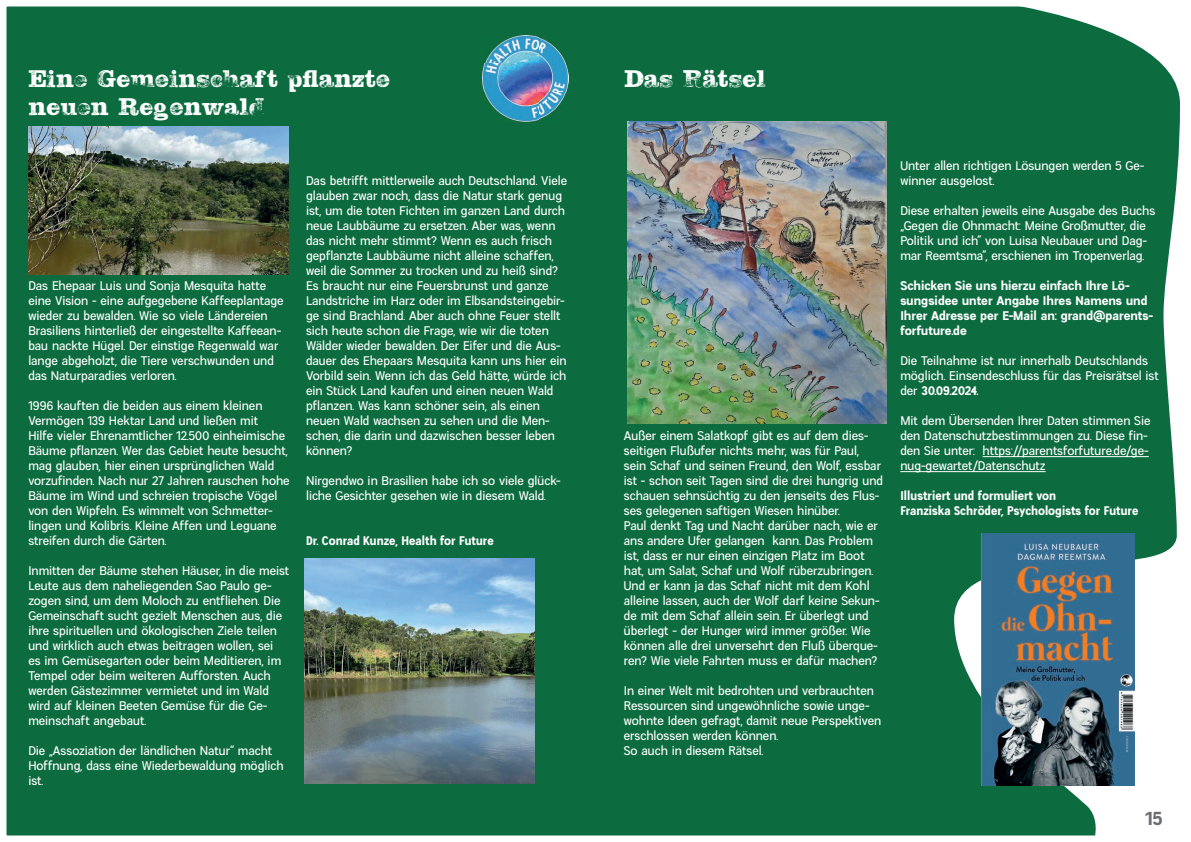
<style>
.page{position:relative;width:1191px;height:842px;background:#fff}
.page>*{position:absolute;margin:0;border:0;box-sizing:border-box;transform-origin:0 0}
.t1{font:24px/28.8px "Hand Stamp Slab Serif Pro";letter-spacing:.005em;color:#fff}
.t2{font:18px "Objective Grotesk Bold Semi";color:#6c6d70}
.t3{font:12px/15px "Objective Grotesk Medium Semi";color:#fff}
.t4{font:12px/15px "Objective Grotesk Bold Semi";color:#fff}
.t5{font:700 condensed 12px/15px "Objective Grotesk";color:#fff}
.s1{font-family:"Objective Grotesk Medium Semi"}
</style>
<div class="page">
<img style="left:6px;top:6px;width:1174px;height:830px">
<h1 class="t1" style="left:28px;top:62px;width:363px">Eine Gemeinschaft pflanzte neuen Regenwald</h1>
<h1 class="t1" style="left:624px;top:62px;width:144px">Das Rätsel</h1>
<p class="t3" style="left:28px;top:278px;width:257px">Das Ehepaar Luis und Sonja Mesquita hatte eine Vision - eine aufgegebene Kaffeeplantage wieder zu bewalden. Wie so viele Ländereien Brasiliens hinterließ der eingestellte Kaffeean&shy;bau nackte Hügel. Der einstige Regenwald war lange abgeholzt, die Tiere verschwunden und das Naturparadies verloren.</p>
<p class="t3" style="left:28px;top:398px;width:263px">1996 kauften die beiden aus einem kleinen Vermögen 139 Hektar Land und ließen mit<br>Hilfe vieler Ehrenamtlicher 12.500 einheimische Bäume pflanzen. Wer das Gebiet heute besucht, mag glauben, hier einen ursprünglichen Wald vorzufinden. Nach nur 27 Jahren rauschen hohe Bäume im Wind und schreien tropische Vögel von den Wipfeln. Es wimmelt von Schmetter&shy;lingen und Kolibris. Kleine Affen und Leguane streifen durch die Gärten.</p>
<p class="t3" style="left:28px;top:563px;width:262px">Inmitten der Bäume stehen Häuser, in die meist Leute aus dem naheliegenden Sao Paulo ge&shy;zogen sind, um dem Moloch zu entfliehen. Die Gemeinschaft sucht gezielt Menschen aus, die ihre spirituellen und ökologischen Ziele teilen und wirklich auch etwas beitragen wollen, sei<br>es im Gemüsegarten oder beim Meditieren, im Tempel oder beim weiteren Aufforsten. Auch werden Gästezimmer vermietet und im Wald wird auf kleinen Beeten Gemüse für die Ge&shy;meinschaft angebaut.</p>
<p class="t3" style="left:28px;top:743px;width:257px">Die „Assoziation der ländlichen Natur“ macht<br>Hoffnung, dass eine Wiederbewaldung möglich ist.</p>
<p class="t3" style="left:306px;top:173px;width:263px">Das betrifft mittlerweile auch Deutschland. Viele glauben zwar noch, dass die Natur stark genug ist, um die toten Fichten im ganzen Land durch neue Laubbäume zu ersetzen. Aber was, wenn das nicht mehr stimmt? Wenn es auch frisch gepflanzte Laubbäume nicht alleine schaffen, weil die Sommer zu trocken und zu heiß sind?<br>Es braucht nur eine Feuersbrunst und ganze Landstriche im Harz oder im Elbsandsteingebir&shy;ge sind Brachland. Aber auch ohne Feuer stellt sich heute schon die Frage, wie wir die toten Wälder wieder bewalden. Der Eifer und die Aus&shy;dauer des Ehepaars Mesquita kann uns hier ein Vorbild sein. Wenn ich das Geld hätte, würde ich ein Stück Land kaufen und einen neuen Wald pflanzen. Was kann schöner sein, als einen neuen Wald wachsen zu sehen und die Men&shy;schen, die darin und dazwischen besser leben können?</p>
<p class="t3" style="left:306px;top:473px;width:256px">Nirgendwo in Brasilien habe ich so viele glück&shy;liche Gesichter gesehen wie in diesem Wald.</p>
<p class="t5" style="left:306px;top:533px;width:189px">Dr. Conrad Kunze, Health for Future</p>
<p class="t3" style="left:624px;top:428px;width:261px">Außer einem Salatkopf gibt es auf dem dies&shy;seitigen Flußufer nichts mehr, was für Paul, sein Schaf und seinen Freund, den Wolf, essbar ist - schon seit Tagen sind die drei hungrig und schauen sehnsüchtig zu den jenseits des Flus&shy;ses gelegenen saftigen Wiesen hinüber.<br>Paul denkt Tag und Nacht darüber nach, wie er ans andere Ufer gelangen kann. Das Problem ist, dass er nur einen einzigen Platz im Boot hat, um Salat, Schaf und Wolf rüberzubringen.<br>Und er kann ja das Schaf nicht mit dem Kohl alleine lassen, auch der Wolf darf keine Sekun&shy;de mit dem Schaf allein sein. Er überlegt und überlegt - der Hunger wird immer größer. Wie können alle drei unversehrt den Fluß überque&shy;ren? Wie viele Fahrten muss er dafür machen?</p>
<p class="t3" style="left:624px;top:683px;width:259px">In einer Welt mit bedrohten und verbrauchten Ressourcen sind ungewöhnliche sowie unge&shy;wohnte Ideen gefragt, damit neue Perspektiven erschlossen werden können.<br>So auch in diesem Rätsel.</p>
<p class="t3" style="left:900px;top:158px;width:246px">Unter allen richtigen Lösungen werden 5 Ge&shy;winner ausgelost.</p>
<p class="t3" style="left:900px;top:203px;width:256px">Diese erhalten jeweils eine Ausgabe des Buchs „Gegen die Ohnmacht: Meine Großmutter, die Politik und ich” von Luisa Neubauer und Dag&shy;mar Reemtsma”, erschienen im Tropenverlag.</p>
<p class="t4" style="left:900px;top:278px;width:254px">Schicken Sie uns hierzu einfach Ihre Lö&shy;sungsidee unter Angabe Ihres Namens und Ihrer Adresse per E-Mail an: grand@parents&shy;forfuture.de</p>
<p class="t3" style="left:900px;top:353px;width:260px">Die Teilnahme ist nur innerhalb Deutschlands möglich. Einsendeschluss für das Preisrätsel ist</p>
<p class="t4" style="left:900px;top:383px;width:80px"><span class="s1">der</span> 30.09.2024.</p>
<p class="t3" style="left:900px;top:413px;width:252px">Mit dem Übersenden Ihrer Daten stimmen Sie den Datenschutzbestimmungen zu. Diese fin&shy;den Sie unter: https://parentsforfuture.de/ge&shy;nug-gewartet/Datenschutz</p>
<p class="t5" style="left:900px;top:488px;width:240px">Illustriert und formuliert von<br>Franziska Schröder, Psychologists for Future</p>
<h2 class="t2" style="left:1145px;top:807px;width:19px">15</h2>
</div>
